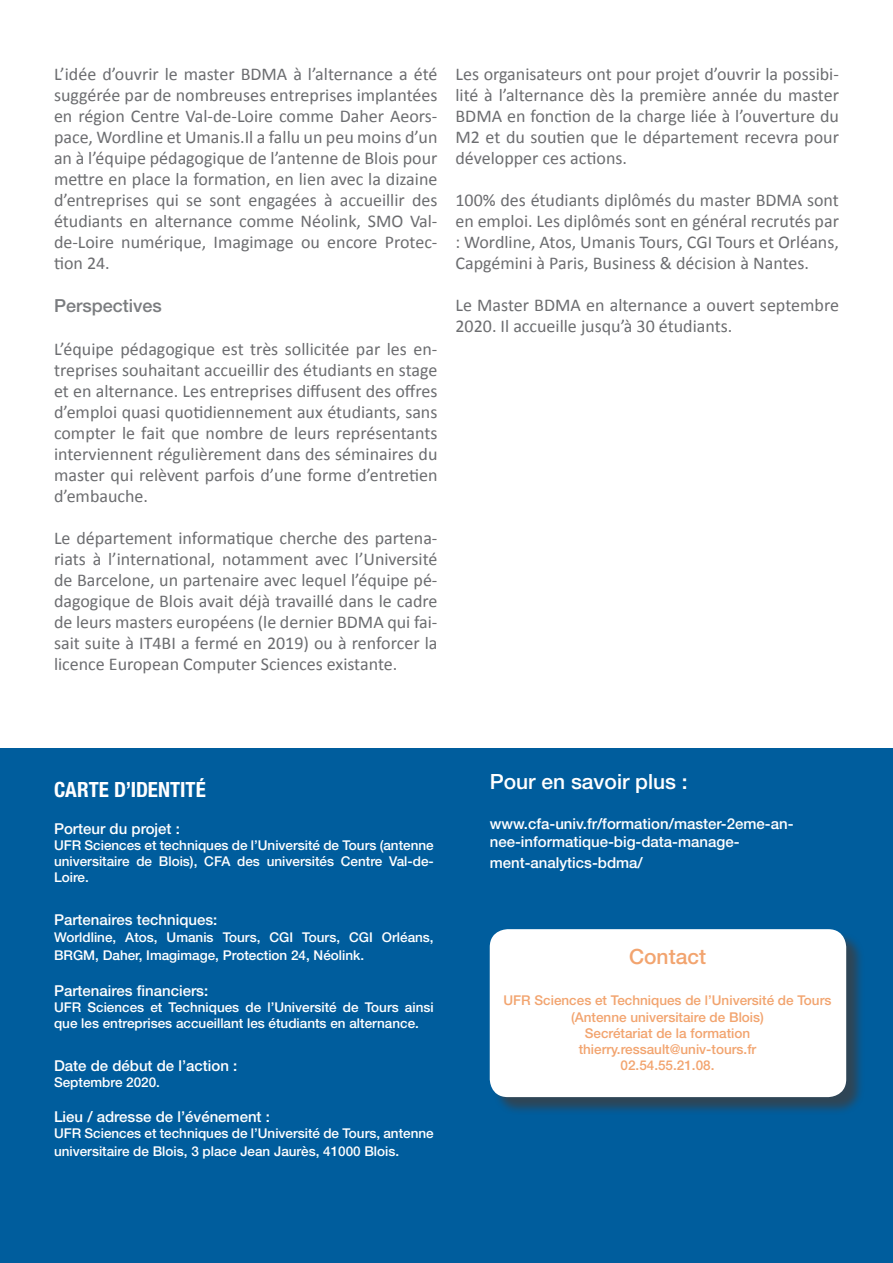
<style>
.page{position:relative;width:893px;height:1263px;background:#fff}
.page>*{position:absolute;margin:0;border:0;box-sizing:border-box;transform-origin:0 0}
.t1{font:500 21px "Helvetica Neue LT Pro";color:#fff}
.SOUS_TITRE{font:700 condensed 21px "Helvetica Neue LT Pro";color:#fff}
.t2{font:500 21px "Helvetica Neue LT Pro";color:#f2a46f}
.t3{font:18px/21px "Calibri";color:#6c6d70;text-align:justify}
.t4{font:500 18px "Helvetica Neue LT Pro";color:#7a7c7f}
.t5{font:500 15px/18px "Helvetica Neue LT Pro";color:#fff}
.t6{font:500 13.5px/16.2px "Helvetica Neue LT Pro";color:#fff}
.t7{font:500 13.5px/16.2px "Helvetica Neue LT Pro";color:#f2a46f;text-align:center}
</style>
<div class="page">
<div style="left:0;top:748px;width:893px;height:515px;background:#005d9d"></div>
<div style="left:492px;top:931px;width:373px;height:184px;background:#3e3e3f;opacity:.75"></div>
<div style="left:490px;top:929px;width:356px;height:168px;background:#fff;border-radius:18px"></div>
<hr style="left:892px;top:0;width:1px;height:213px;background:#005d9d">
<p class="t3" style="left:54px;top:64px;width:385px">L’idée d’ouvrir le master BDMA à l’alternance a été suggérée par de nombreuses entreprises implantées en région Centre Val-de-Loire comme Daher Aeors&shy;pace, Wordline et Umanis.Il a fallu un peu moins d’un an à l’équipe pédagogique de l’antenne de Blois pour mettre en place la formation, en lien avec la dizaine d’entreprises qui se sont engagées à accueillir des étudiants en alternance comme Néolink, SMO Val&shy;de-Loire numérique, Imagimage ou encore Protec&shy;tion 24.</p>
<p class="t4" style="left:54px;top:295px;width:109px">Perspectives</p>
<p class="t3" style="left:54px;top:338px;width:385px">L’équipe pédagogique est très sollicitée par les en&shy;treprises souhaitant accueillir des étudiants en stage et en alternance. Les entreprises diffusent des offres d’emploi quasi quotidiennement aux étudiants, sans compter le fait que nombre de leurs représentants interviennent régulièrement dans des séminaires du master qui relèvent parfois d’une forme d’entretien d’embauche.</p>
<p class="t3" style="left:54px;top:527px;width:385px">Le département informatique cherche des partena&shy;riats à l’international, notamment avec l’Université de Barcelone, un partenaire avec lequel l’équipe pé&shy;dagogique de Blois avait déjà travaillé dans le cadre de leurs masters européens (le dernier BDMA qui fai&shy;sait suite à IT4BI a fermé en 2019) ou à renforcer la licence European Computer Sciences existante.</p>
<p class="t3" style="left:455px;top:64px;width:385px">Les organisateurs ont pour projet d’ouvrir la possibi&shy;lité à l’alternance dès la première année du master BDMA en fonction de la charge liée à l’ouverture du M2 et du soutien que le département recevra pour développer ces actions.</p>
<p class="t3" style="left:455px;top:190px;width:385px">100% des étudiants diplômés du master BDMA sont en emploi. Les diplômés sont en général recrutés par : Wordline, Atos, Umanis Tours, CGI Tours et Orléans, Capgémini à Paris, Business &amp; décision à Nantes.</p>
<p class="t3" style="left:455px;top:295px;width:385px">Le Master BDMA en alternance a ouvert septembre<br>2020. Il accueille jusqu’à 30 étudiants.</p>
<p class="SOUS_TITRE" style="left:54px;top:776px;width:153px">CARTE D’IDENTITÉ</p>
<p class="t5" style="left:54px;top:819px;width:127px">Porteur du projet :</p>
<p class="t6" style="left:54px;top:837px;width:381px;text-align:justify">UFR Sciences et techniques de l’Université de Tours (antenne universitaire de Blois), CFA des universités Centre Val-de-Loire.</p>
<p class="t5" style="left:54px;top:911px;width:165px">Partenaires techniques:</p>
<p class="t6" style="left:54px;top:927px;width:381px;line-height:18px">Worldline, Atos, Umanis Tours, CGI Tours, CGI Orléans,<br>BRGM, Daher, Imagimage, Protection 24, Néolink.</p>
<p class="t5" style="left:54px;top:981px;width:156px">Partenaires financiers:</p>
<p class="t6" style="left:54px;top:999px;width:381px">UFR Sciences et Techniques de l’Université de Tours ainsi que les entreprises accueillant les étudiants en alternance.</p>
<p class="t5" style="left:54px;top:1057px;width:185px">Date de début de l’action :</p>
<p class="t6" style="left:54px;top:1074px;width:108px">Septembre 2020.</p>
<p class="t5" style="left:54px;top:1107px;width:217px">Lieu / adresse de l’événement :</p>
<p class="t6" style="left:54px;top:1124px;width:381px;line-height:18px">UFR Sciences et techniques de l’Université de Tours, antenne universitaire de Blois, 3 place Jean Jaurès, 41000 Blois.</p>
<p class="t1" style="left:490px;top:769px;width:200px">Pour en savoir plus :</p>
<p class="t5" style="left:490px;top:814px;width:305px">www.cfa-univ.fr/formation/master-2eme-an&shy;nee-informatique-big-data-manage-</p>
<p class="t5" style="left:490px;top:854px;width:155px">ment-analytics-bdma/</p>
<p class="t2" style="left:629px;top:944px;width:79px">Contact</p>
<p class="t7" style="left:504px;top:992px;width:329px">UFR Sciences et Techniques de l’Université de Tours (Antenne universitaire de Blois)</p>
<p class="t7" style="left:585px;top:1025px;width:167px">Secrétariat de la formation</p>
<p class="t7" style="left:579px;top:1041px;width:179px">thierry.ressault@univ-tours.fr</p>
<p class="t7" style="left:621px;top:1057px;width:95px">02.54.55.21.08.</p>
</div>
